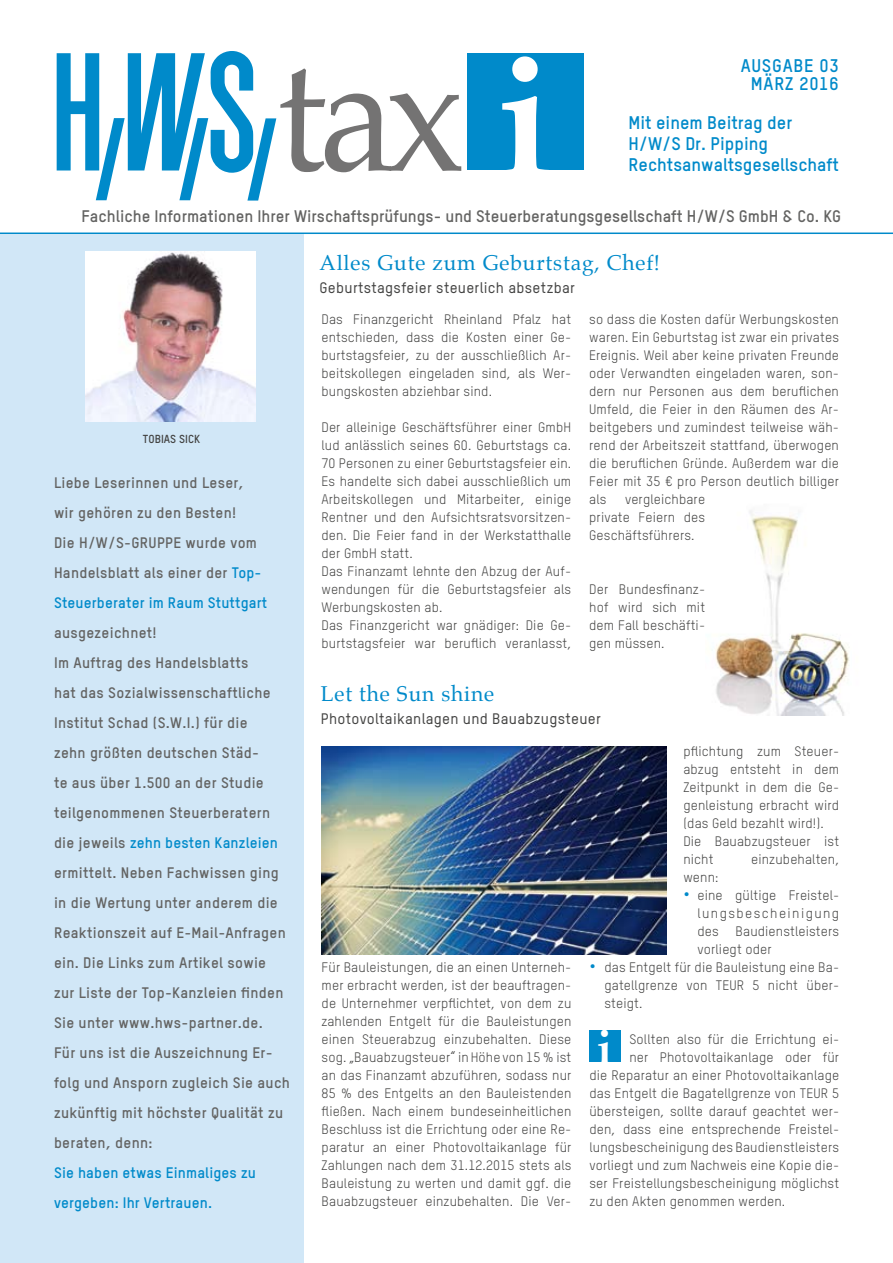
<style>
.page{position:relative;width:893px;height:1263px;background:#fff}
.page>*{position:absolute;margin:0;border:0;box-sizing:border-box;transform-origin:0 0}
.t1{font:164.7px "Palatino";color:#747373;scale:.92 1}
.t2{font:700 46.65px "Palatino";color:#fff}
.t3{font:21px "Palatino";letter-spacing:.04em;color:#008aca}
.t4{font:700 18px/21px "TSTAR";color:#008aca}
.t5{font:700 18px/18px "TSTAR";letter-spacing:.04em;color:#008aca;text-align:right}
.t6{font:700 16.5px "TSTAR";color:#636362}
.t7{font:700 15px/30px "TSTAR";letter-spacing:.02em;color:#636362}
.t8{font:500 15px "TSTAR";letter-spacing:.02em;color:#434342}
.t9{font:700 15px/30px "TSTAR";letter-spacing:.01em;color:#008aca}
.t10{font:13.5px/18px "TSTAR";letter-spacing:.01em;color:#434342;text-align:justify}
.t11{font:700 11.4px "TSTAR";color:#434342}
.s1{font-weight:700;font-size:169.65px;color:#fff}
.s2{color:#008aca}
.s3{font-weight:700;font-size:16.8px;color:#008aca}
</style>
<div class="page">
<hr style="left:0;top:232px;width:893px;height:2px;background:#008aca">
<div style="left:0;top:234px;width:303px;height:1029px;background:#d1e7f7"></div>
<img style="left:86px;top:252px;width:170px;height:170px">
<svg style="left:57px;top:51px;width:219px;height:150px"></svg>
<div style="left:468px;top:54px;width:116px;height:116px;background:#008aca"></div>
<div style="left:589px;top:1030px;width:32px;height:32px;background:#008aca"></div>
<img style="left:715px;top:510px;width:134px;height:205px">
<img style="left:322px;top:747px;width:344px;height:207px">
<h1 class="t1" style="left:277px;top:-22px;width:301px">tax <span class="s1">i</span></h1>
<h3 class="t4" style="left:741px;top:55px;width:33px">ausgab</h3>
<h3 class="t5" style="left:751px;top:56px;width:89px">e 03<br>März 2016</h3>
<h3 class="t4" style="left:628px;top:112px;width:212px">Mit einem Beitrag der<br>H/W/S Dr. Pipping<br>Rechtsanwaltsgesellschaft</h3>
<p class="t6" style="left:82px;top:206px;width:761px">Fachliche Informationen Ihrer Wirschaftsprüfungs- und Steuerberatungsgesellschaft H/W/S GmbH &amp; Co. KG</p>
<p class="t11" style="left:143px;top:431px;width:18px">Tobias</p>
<p class="t11" style="left:179px;top:431px;width:7px">sick</p>
<p class="t7" style="left:54px;top:467px;width:215px">Liebe Leserinnen und Leser,<br>wir gehören zu den Besten!<br>Die H/W/S-Gruppe wurde vom<br>Handelsblatt als einer der <span class="s2">Top-<br>Steuerberater im Raum Stuttgart</span></p>
<p class="t7" style="left:54px;top:617px;width:238px">ausgezeichnet!<br>Im Auftrag des Handelsblatts<br>hat das Sozialwissenschaftliche<br>Institut Schad (S.W.I.) für die<br>zehn größten deutschen Städ-<br>te aus über 1.500 an der Studie teilgenommenen Steuerberatern die jeweils <span class="s2">zehn besten Kanzleien </span>ermittelt. Neben Fachwissen ging in die Wertung unter anderem die<br>Reaktionszeit auf E-Mail-Anfragen ein. Die Links zum Artikel sowie zur Liste der Top-Kanzleien finden<br>Sie unter www.hws-partner.de.<br>Für uns ist die Auszeichnung Er&shy;folg und Ansporn zugleich Sie auch zukünftig mit höchster Qualität zu beraten, denn:</p>
<p class="t9" style="left:54px;top:1157px;width:203px">Sie haben etwas Einmaliges zu vergeben: Ihr Vertrauen.</p>
<h3 class="t3" style="left:320px;top:245px;width:342px">Alles Gute zum Geburtstag, Chef!</h3>
<p class="t8" style="left:320px;top:278px;width:257px">Geburtstagsfeier steuerlich absetzbar</p>
<p class="t10" style="left:321px;top:310px;width:251px">Das Finanzgericht Rheinland Pfalz hat entschieden, dass die Kosten einer Ge&shy;burtstagsfeier, zu der ausschließlich Ar&shy;beitskollegen eingeladen sind, als Wer&shy;bungskosten abziehbar sind.</p>
<p class="t10" style="left:321px;top:418px;width:251px;text-align:left">Der alleinige Geschäftsführer einer GmbH lud anlässlich seines 60. Geburtstags ca.<br>70 Personen zu einer Geburtstagsfeier ein.<br>Es handelte sich dabei ausschließlich um Arbeitskollegen und Mitarbeiter, einige Rentner und den Aufsichtsratsvorsitzen&shy;den. Die Feier fand in der Werkstatthalle der GmbH statt.<br>Das Finanzamt lehnte den Abzug der Auf&shy;wendungen für die Geburtstagsfeier als Werbungskosten ab.<br>Das Finanzgericht war gnädiger: Die Ge&shy;burtstagsfeier war beruflich veranlasst,</p>
<p class="t10" style="left:589px;top:310px;width:251px">so dass die Kosten dafür Werbungskosten waren. Ein Geburtstag ist zwar ein privates Ereignis. Weil aber keine privaten Freunde oder Verwandten eingeladen waren, son&shy;dern nur Personen aus dem beruflichen Umfeld, die Feier in den Räumen des Ar&shy;beitgebers und zumindest teilweise wäh&shy;rend der Arbeitszeit stattfand, überwogen die beruflichen Gründe. Außerdem war die Feier mit 35 € pro Person deutlich billiger als</p>
<p class="t10" style="left:589px;top:490px;width:117px;text-indent:36px">vergleichbare private Feiern des Geschäftsführers.</p>
<p class="t10" style="left:589px;top:580px;width:117px">Der Bundesfinanz&shy;hof wird sich mit dem Fall beschäfti&shy;gen müssen.</p>
<h3 class="t3" style="left:321px;top:677px;width:175px">Let the Sun shine</h3>
<p class="t8" style="left:321px;top:709px;width:282px">Photovoltaikanlagen und Bauabzugsteuer</p>
<p class="t10" style="left:683px;top:742px;width:157px;text-align:left">pflichtung zum Steuer&shy;abzug entsteht in dem<br>Zeitpunkt in dem die Ge&shy;genleistung erbracht wird (das Geld bezahlt wird!).<br>Die Bauabzugsteuer ist nicht</p>
<p class="t10" style="left:751px;top:850px;width:90px">einzubehalten,</p>
<p class="t10" style="left:322px;top:958px;width:251px">Für Bauleistungen, die an einen Unterneh&shy;mer erbracht werden, ist der beauftragen&shy;de Unternehmer verpflichtet, von dem zu zahlenden Entgelt für die Bauleistungen einen Steuerabzug einzubehalten. Diese sog. „Bauabzugsteuer“ in Höhe von 15 % ist an das Finanzamt abzuführen, sodass nur 85 % des Entgelts an den Bauleistenden fließen. Nach einem bundeseinheitlichen Beschluss ist die Errichtung oder eine Re&shy;paratur an einer Photovoltaikanlage für Zahlungen nach dem 31.12.2015 stets als Bauleistung zu werten und damit ggf. die Bauabzugsteuer einzubehalten. Die Ver-</p>
<p class="t10" style="left:683px;top:868px;width:37px">wenn:</p>
<p class="t10" style="left:697px;top:886px;width:143px;text-indent:-14px"><span class="s3">•</span> eine gültige Freistel&shy;lungsbescheinigung des Baudienstleisters vorliegt oder</p>
<p class="t10" style="left:604px;top:958px;width:236px;text-indent:-15px"><span class="s3">•</span> das Entgelt für die Bauleistung eine Ba&shy;gatellgrenze von TEUR 5 nicht über&shy;steigt.</p>
<p class="t10" style="left:629px;top:1030px;width:211px">Sollten also für die Errichtung ei-</p>
<p class="t10" style="left:629px;top:1048px;width:211px">ner Photovoltaikanlage oder für</p>
<p class="t10" style="left:589px;top:1066px;width:251px">die Reparatur an einer Photovoltaikanlage</p>
<p class="t10" style="left:589px;top:1084px;width:251px">das Entgelt die Bagatellgrenze von TEUR 5</p>
<p class="t10" style="left:589px;top:1102px;width:251px">übersteigen, sollte darauf geachtet wer-</p>
<p class="t10" style="left:589px;top:1120px;width:251px">den, dass eine entsprechende Freistel-</p>
<p class="t10" style="left:589px;top:1138px;width:251px">lungsbescheinigung des Baudienstleisters</p>
<p class="t10" style="left:589px;top:1156px;width:251px">vorliegt und zum Nachweis eine Kopie die-</p>
<p class="t10" style="left:589px;top:1174px;width:251px">ser Freistellungsbescheinigung möglichst</p>
<p class="t10" style="left:589px;top:1192px;width:197px">zu den Akten genommen werden.</p>
<h2 class="t2" style="left:597px;top:1008px;width:17px">i</h2>
</div>
